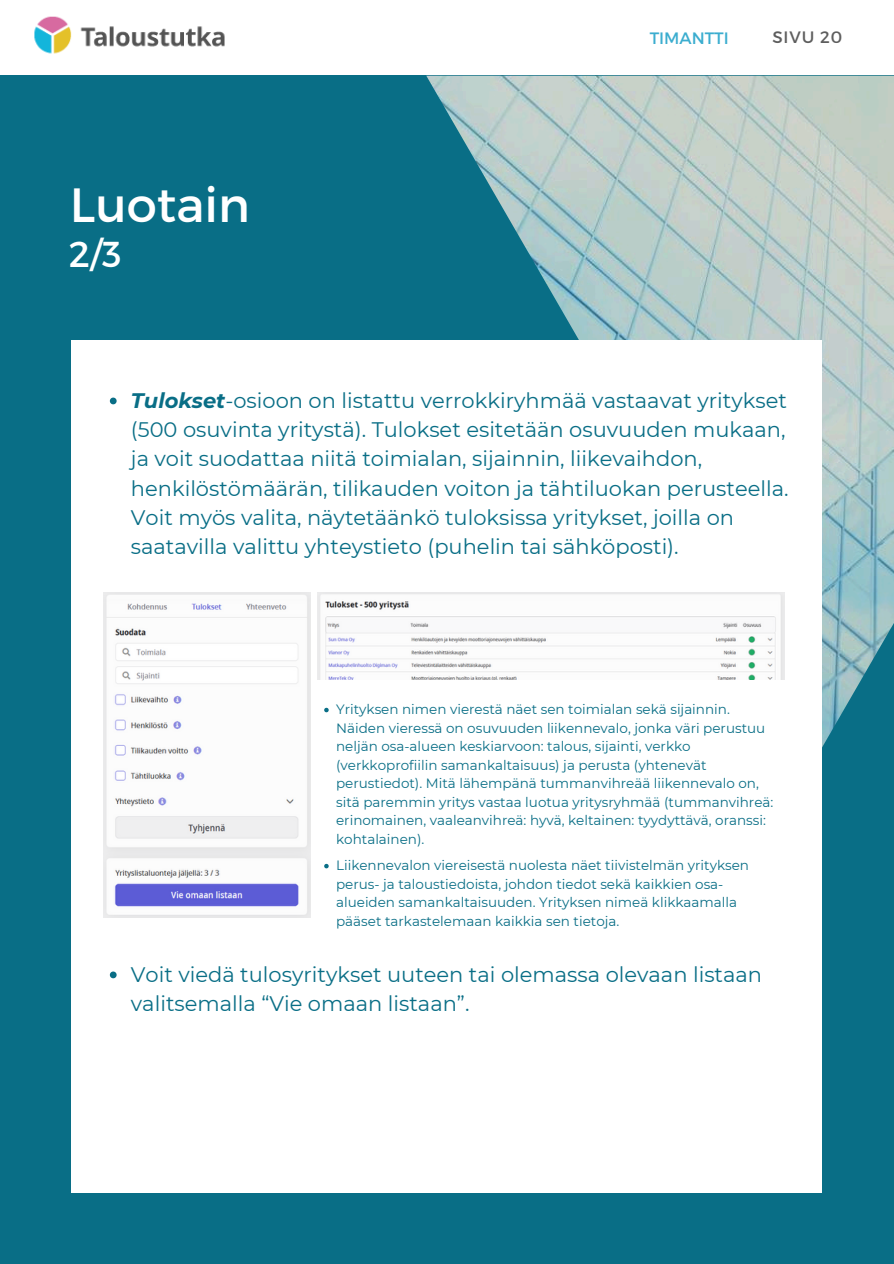
<style>
.page{position:relative;width:894px;height:1264px;background:#fff}
.page>*{position:absolute;margin:0;border:0;box-sizing:border-box;transform-origin:0 0}
.t1{font:48px "Montserrat";color:#fff}
.t2{font:36px "Montserrat";color:#fff}
.t3{font:21px/29.2px "Montserrat";color:#096e86}
.t4{font:16.5px "Montserrat";color:#3badcf}
.t5{font:16.5px "Montserrat";letter-spacing:.05em;color:#5e5e5e}
.t6{font:13.5px/18.5px "Montserrat";color:#096e86}
.s1{font-weight:700;font-style:italic}
</style>
<div class="page">
<div style="left:0;top:0;width:893px;height:1263px;background:#096e86"></div>
<img style="left:426px;top:76px;width:467px;height:678px">
<div style="left:0;top:0;width:893px;height:74px;background:#fff"></div>
<img style="left:34px;top:16px;width:191px;height:38px">
<div style="left:72px;top:340px;width:749px;height:852px;background:#fff"></div>
<img style="left:103px;top:593px;width:207px;height:324px">
<img style="left:317px;top:593px;width:467px;height:86px">
<svg style="left:110px;top:397px;width:7px;height:7px"></svg>
<svg style="left:324px;top:707px;width:4px;height:5px"></svg>
<svg style="left:324px;top:863px;width:4px;height:5px"></svg>
<svg style="left:110px;top:971px;width:7px;height:7px"></svg>
<h1 class="t1" style="left:70px;top:174px;width:182px">Luotain</h1>
<h2 class="t2" style="left:69px;top:231px;width:54px">2/3</h2>
<p class="t4" style="left:649px;top:27px;width:81px">TIMANTTI</p>
<p class="t5" style="left:772px;top:27px;width:71px">SIVU 20</p>
<p class="t3" style="left:131px;top:385px;width:659px"><span class="s1">Tulokset</span>-osioon on listattu verrokkiryhmää vastaavat yritykset (500 osuvinta yritystä). Tulokset esitetään osuvuuden mukaan, ja voit suodattaa niitä toimialan, sijainnin, liikevaihdon, henkilöstömäärän, tilikauden voiton ja tähtiluokan perusteella.<br>Voit myös valita, näytetäänkö tuloksissa yritykset, joilla on saatavilla valittu yhteystieto (puhelin tai sähköposti).</p>
<p class="t6" style="left:336px;top:700px;width:438px">Yrityksen nimen vierestä näet sen toimialan sekä sijainnin.<br>Näiden vieressä on osuvuuden liikennevalo, jonka väri perustuu neljän osa-alueen keskiarvoon: talous, sijainti, verkko (verkkoprofiilin samankaltaisuus) ja perusta (yhtenevät perustiedot). Mitä lähempänä tummanvihreää liikennevalo on, sitä paremmin yritys vastaa luotua yritysryhmää (tummanvihreä: erinomainen, vaaleanvihreä: hyvä, keltainen: tyydyttävä, oranssi: kohtalainen).</p>
<p class="t6" style="left:336px;top:856px;width:414px">Liikennevalon viereisestä nuolesta näet tiivistelmän yrityksen perus- ja taloustiedoista, johdon tiedot sekä kaikkien osa&shy;alueiden samankaltaisuuden. Yrityksen nimeä klikkaamalla pääset tarkastelemaan kaikkia sen tietoja.</p>
<p class="t3" style="left:131px;top:959px;width:632px">Voit viedä tulosyritykset uuteen tai olemassa olevaan listaan valitsemalla “Vie omaan listaan”.</p>
</div>
